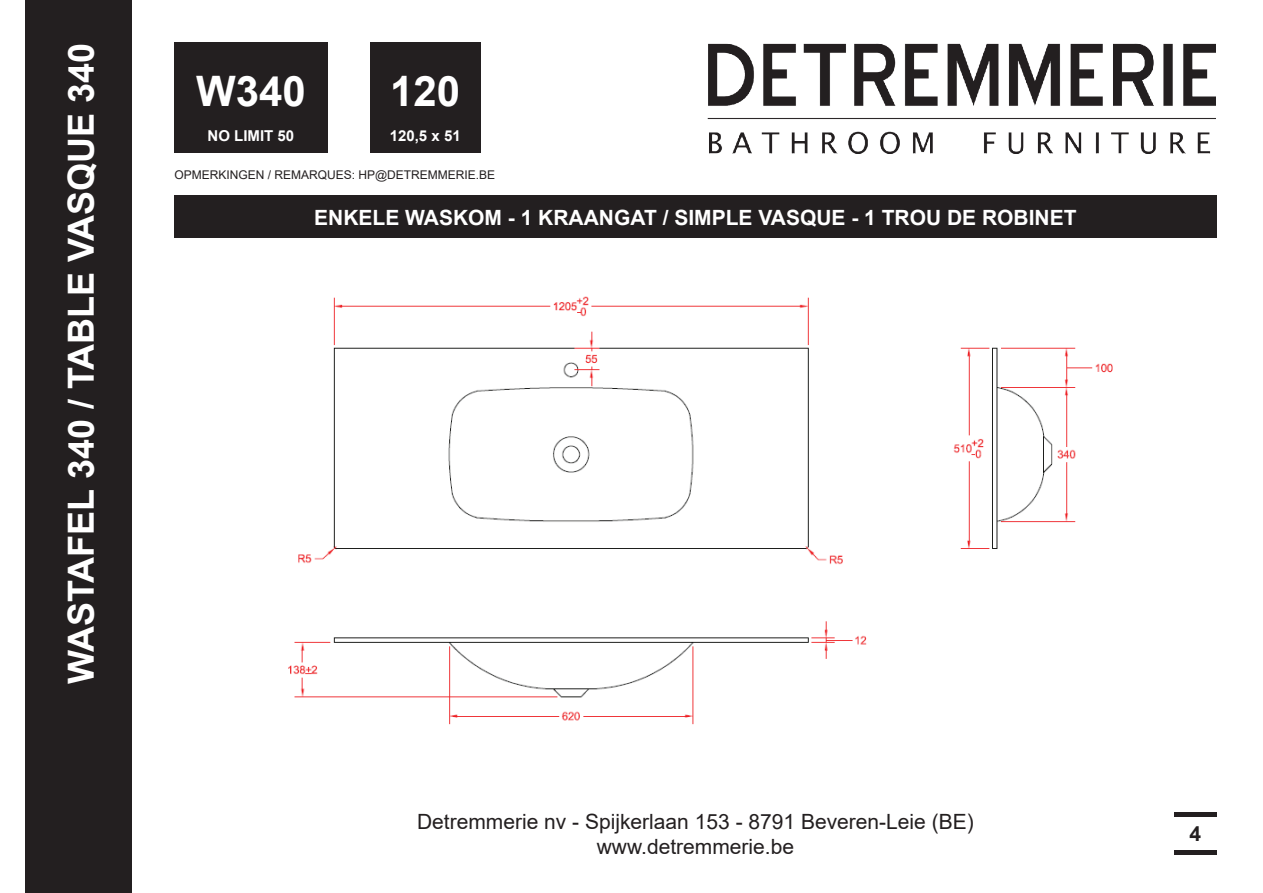
<style>
.page{position:relative;width:1263px;height:893px;background:#fff}
.page>*{position:absolute;margin:0;border:0;box-sizing:border-box;transform-origin:0 0}
.t1{font:700 42px "Arial";color:#fff}
.t2{font:700 36px "Arial";color:#fff}
.t3{font:21px/25.2px "Arial";color:#231f20;text-align:center}
.t4{font:700 21px "Arial";color:#fff}
.t5{font:700 21px "Arial";color:#231f20}
.t6{font:700 15px "Arial";color:#fff}
.t7{font:12px "Arial";color:#231f20}
</style>
<div class="page">
<img style="left:707px;top:43px;width:509px;height:110px">
<div style="left:174px;top:196px;width:1042px;height:42px;background:#231f20"></div>
<div style="left:1174px;top:812px;width:42px;height:5px;background:#231f20"></div>
<div style="left:1174px;top:850px;width:42px;height:5px;background:#231f20"></div>
<div style="left:26px;top:0;width:106px;height:893px;background:#231f20"></div>
<div style="left:370px;top:43px;width:110px;height:110px;background:#231f20"></div>
<div style="left:174px;top:43px;width:153px;height:110px;background:#231f20"></div>
<img style="left:288px;top:296px;width:825px;height:429px">
<h2 class="t2" style="left:56px;top:684px;width:643px;rotate:-90deg">WASTAFEL 340 / TABLE VASQUE 340</h2>
<h1 class="t1" style="left:196px;top:61px;width:111px">W340</h1>
<p class="t6" style="left:208px;top:125px;width:88px">NO LIMIT 50</p>
<h1 class="t1" style="left:390px;top:61px;width:72px">120</h1>
<p class="t6" style="left:390px;top:125px;width:72px">120,5 x 51</p>
<p class="t7" style="left:174px;top:166px;width:322px">OPMERKINGEN / REMARQUES: HP@DETREMMERIE.BE</p>
<p class="t4" style="left:314px;top:202px;width:764px">ENKELE WASKOM - 1 KRAANGAT / SIMPLE VASQUE - 1 TROU DE ROBINET</p>
<p class="t3" style="left:417px;top:808px;width:558px">Detremmerie nv - Spijkerlaan 153 - 8791 Beveren-Leie (BE) www.detremmerie.be</p>
<p class="t5" style="left:1189px;top:819px;width:13px">4</p>
</div>
